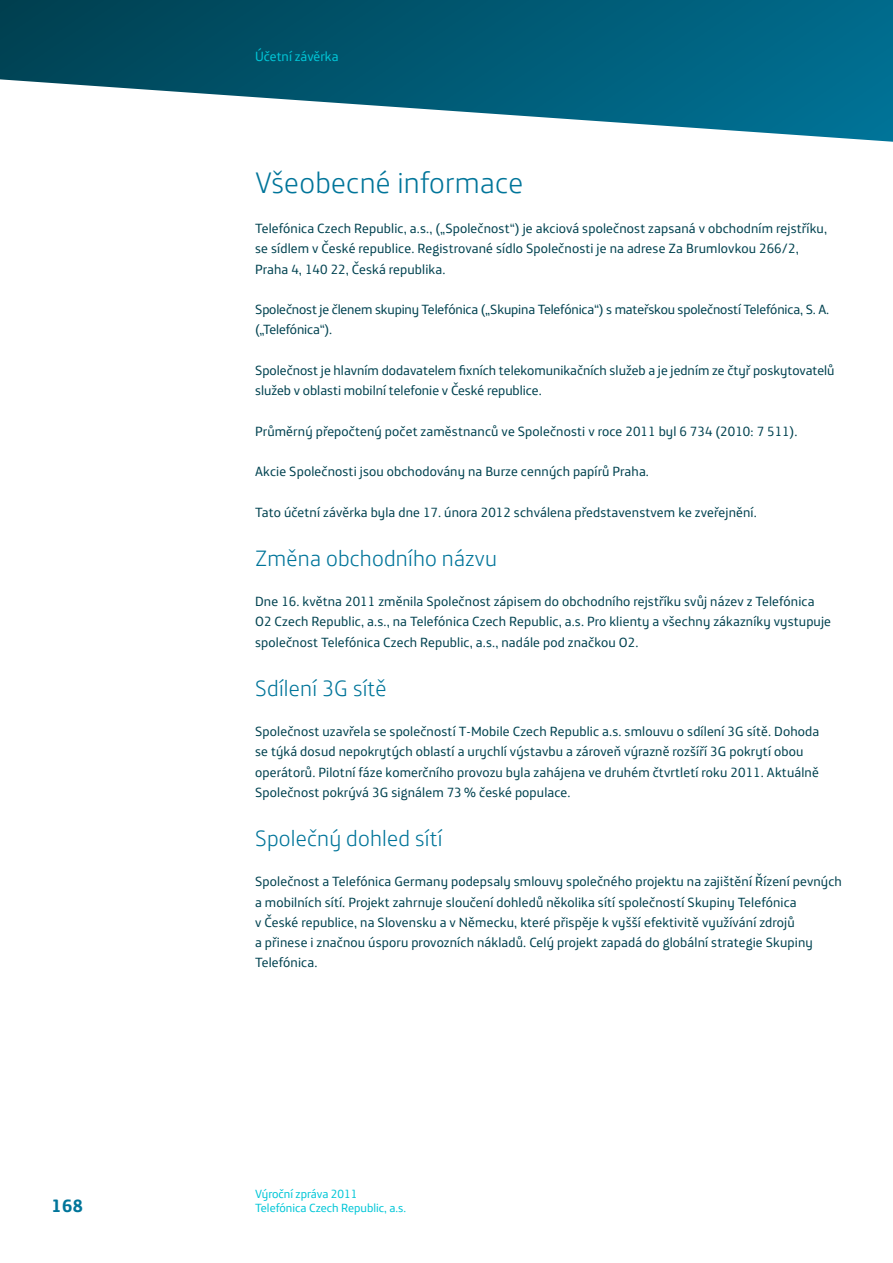
<style>
.page{position:relative;width:893px;height:1263px;background:#fff}
.page>*{position:absolute;margin:0;border:0;box-sizing:border-box;transform-origin:0 0}
.t1{font:300 30px "Telefonica Headline";letter-spacing:.01em;color:#00759a}
.t2{font:300 22.5px "Telefonica Headline";letter-spacing:.01em;color:#00759a}
.t3{font:700 18px "Telefonica Text";color:#00759a}
.t4{font:13.5px/20.2px "Telefonica Text";letter-spacing:.01em;color:#004250}
.t5{font:13.5px/20.2px "Telefonica Text";letter-spacing:-.01em;color:#004250}
.t6{font:13.5px "Telefonica Text";color:#00c6d7}
.t7{font:12px "Telefonica Text";color:#00c6d7}
</style>
<div class="page">
<svg style="left:0;top:0;width:893px;height:142px"></svg>
<p class="t6" style="left:255px;top:45px;width:85px">Účetní závěrka</p>
<h1 class="t1" style="left:255px;top:158px;width:270px">Všeobecné informace</h1>
<p class="t4" style="left:255px;top:217px;width:573px">Telefónica Czech Republic, a.s., („Společnost“) je akciová společnost zapsaná v obchodním rejstříku, se sídlem v České republice. Registrované sídlo Společnosti je na adrese Za Brumlovkou 266/2,<br>Praha 4, 140 22, Česká republika.</p>
<p class="t5" style="left:255px;top:298px;width:576px">Společnost je členem skupiny Telefónica („Skupina Telefónica“) s mateřskou společností Telefónica, S. A. („Telefónica“).</p>
<p class="t4" style="left:255px;top:359px;width:581px">Společnost je hlavním dodavatelem fixních telekomunikačních služeb a je jedním ze čtyř poskytovatelů služeb v oblasti mobilní telefonie v České republice.</p>
<p class="t4" style="left:255px;top:419px;width:544px">Průměrný přepočtený počet zaměstnanců ve Společnosti v roce 2011 byl 6 734 (2010: 7 511).</p>
<p class="t4" style="left:255px;top:460px;width:395px">Akcie Společnosti jsou obchodovány na Burze cenných papírů Praha.</p>
<p class="t4" style="left:255px;top:500px;width:503px">Tato účetní závěrka byla dne 17. února 2012 schválena představenstvem ke zveřejnění.</p>
<h2 class="t2" style="left:255px;top:540px;width:243px">Změna obchodního názvu</h2>
<p class="t4" style="left:255px;top:590px;width:577px">Dne 16. května 2011 změnila Společnost zápisem do obchodního rejstříku svůj název z Telefónica<br>O2 Czech Republic, a.s., na Telefónica Czech Republic, a.s. Pro klienty a všechny zákazníky vystupuje společnost Telefónica Czech Republic, a.s., nadále pod značkou O2.</p>
<h2 class="t2" style="left:255px;top:670px;width:133px">Sdílení 3G sítě</h2>
<p class="t4" style="left:255px;top:720px;width:566px">Společnost uzavřela se společností T-Mobile Czech Republic a.s. smlouvu o sdílení 3G sítě. Dohoda se týká dosud nepokrytých oblastí a urychlí výstavbu a zároveň výrazně rozšíří 3G pokrytí obou operátorů. Pilotní fáze komerčního provozu byla zahájena ve druhém čtvrtletí roku 2011. Aktuálně Společnost pokrývá 3G signálem 73% české populace.</p>
<h2 class="t2" style="left:255px;top:820px;width:189px">Společný dohled sítí</h2>
<p class="t4" style="left:255px;top:870px;width:588px">Společnost a Telefónica Germany podepsaly smlouvy společného projektu na zajištění Řízení pevných a mobilních sítí. Projekt zahrnuje sloučení dohledů několika sítí společností Skupiny Telefónica<br>v České republice, na Slovensku a v Německu, které přispěje k vyšší efektivitě využívání zdrojů<br>a přinese i značnou úsporu provozních nákladů. Celý projekt zapadá do globální strategie Skupiny Telefónica.</p>
<p class="t7" style="left:255px;top:1183px;width:104px">Výroční zpráva 2011</p>
<h3 class="t3" style="left:51px;top:1189px;width:34px">168</h3>
<p class="t7" style="left:255px;top:1198px;width:153px">Telefónica Czech Republic, a.s.</p>
</div>
